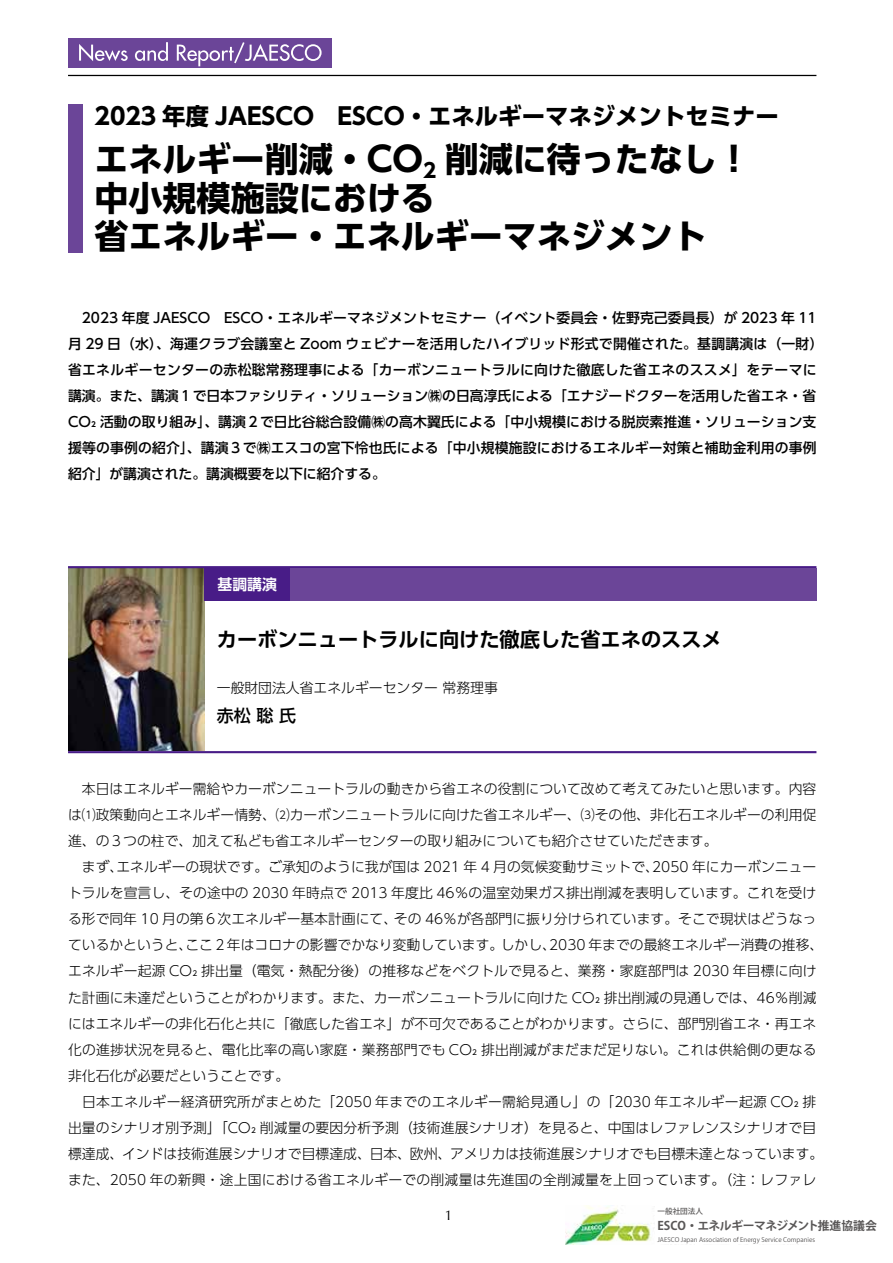
<style>
.page{position:relative;width:893px;height:1263px;background:#fff}
.page>*{position:absolute;margin:0;border:0;box-sizing:border-box;transform-origin:0 0}
.t1{font:700 34.05px/38.2px "UD Shin Go Pr 6 N";color:#000}
.t2{font:700 23.4px "UD Shin Go Pr 6 N";color:#000}
.t3{font:700 20.25px "UD Shin Go Pr 6 N De";color:#000}
.t4{font:500 16.95px "UD Shin Go Pr 6 N";color:#000}
.t5{font:700 14.85px "UD Shin Go Pr 6 N De";color:#fff}
.t6{font:300 13.8px/26.1px "UD Shin Go Pr 6 N";letter-spacing:.005em;color:#000}
.t7{font:500 13.8px/26.1px "UD Shin Go Pr 6 N";letter-spacing:.01em;color:#000}
.t8{font:13.8px "Optima";color:#000}
.t9{font:700 11.85px "Koz Go Pr 6 N";letter-spacing:-.04em;color:#595757}
.t10{font:500 7.65px "Koz Go Pr 6 N";color:#595757}
.t11{font:6.3px "Koz Go Pr 6 N";color:#595757}
</style>
<div class="page">
<div style="left:68px;top:38px;width:264px;height:30px;background:#6b4598"></div>
<img style="left:565px;top:1206px;width:87px;height:38px">
<hr style="left:68px;top:75px;width:748px;height:1px;background:#000">
<svg style="left:79px;top:42px;width:243px;height:24px"></svg>
<div style="left:68px;top:104px;width:14px;height:149px;background:#6b4598"></div>
<img style="left:68px;top:569px;width:136px;height:182px">
<hr style="left:68px;top:566px;width:748px;height:2px;background:#481c87">
<hr style="left:68px;top:751px;width:748px;height:2px;background:#481c87">
<div style="left:204px;top:568px;width:612px;height:33px;background:#6b4598"></div>
<div style="left:205px;top:568px;width:85px;height:33px;background:#481c87"></div>
<h2 class="t2" style="left:95px;top:97px;width:686px">2023 年度 JAESCO　ESCO・エネルギーマネジメントセミナー</h2>
<h1 class="t1" style="left:95px;top:139px;width:658px">エネルギー削減・CO<sub>2</sub> 削減に待ったなし！中小規模施設における<br>省エネルギー・エネルギーマネジメント</h1>
<p class="t7" style="left:68px;top:304px;width:757px">　2023 年度 JAESCO　ESCO・エネルギーマネジメントセミナー（イベント委員会・佐野克己委員長）が 2023 年 11月 29 日（水）、海運クラブ会議室と Zoom ウェビナーを活用したハイブリッド形式で開催された。基調講演は（一財）省エネルギーセンターの赤松聡常務理事による「カーボンニュートラルに向けた徹底した省エネのススメ」をテーマに講演。また、講演１で日本ファシリティ・ソリューション㈱の日高淳氏による「エナジードクターを活用した省エネ・省CO₂ 活動の取り組み」、講演２で日比谷総合設備㈱の高木翼氏による「中小規模における脱炭素推進・ソリューション支援等の事例の紹介」、講演３で㈱エスコの宮下怜也氏による「中小規模施設におけるエネルギー対策と補助金利用の事例紹介」が講演された。講演概要を以下に紹介する。</p>
<p class="t5" style="left:218px;top:573px;width:61px">基調講演</p>
<h3 class="t3" style="left:217px;top:623px;width:506px">カーボンニュートラルに向けた徹底した省エネのススメ</h3>
<p class="t6" style="left:217px;top:674px;width:282px">一般財団法人省エネルギーセンター 常務理事</p>
<p class="t4" style="left:217px;top:701px;width:81px">赤松聡氏</p>
<p class="t6" style="left:68px;top:775px;width:757px">　本日はエネルギー需給やカーボンニュートラルの動きから省エネの役割について改めて考えてみたいと思います。内容は⑴政策動向とエネルギー情勢、⑵カーボンニュートラルに向けた省エネルギー、⑶その他、非化石エネルギーの利用促進、の３つの柱で、加えて私ども省エネルギーセンターの取り組みについても紹介させていただきます。<br>　まず、エネルギーの現状です。ご承知のように我が国は 2021 年 4 月の気候変動サミットで、2050 年にカーボンニュートラルを宣言し、その途中の 2030 年時点で 2013 年度比 46％の温室効果ガス排出削減を表明しています。これを受ける形で同年 10 月の第６次エネルギー基本計画にて、その 46％が各部門に振り分けられています。そこで現状はどうなっているかというと、ここ２年はコロナの影響でかなり変動しています。しかし、2030 年までの最終エネルギー消費の推移、エネルギー起源 CO₂ 排出量（電気・熱配分後）の推移などをベクトルで見ると、業務・家庭部門は 2030 年目標に向けた計画に未達だということがわかります。また、カーボンニュートラルに向けた CO₂ 排出削減の見通しでは、46％削減にはエネルギーの非化石化と共に「徹底した省エネ」が不可欠であることがわかります。さらに、部門別省エネ・再エネ化の進捗状況を見ると、電化比率の高い家庭・業務部門でも CO₂ 排出削減がまだまだ足りない。これは供給側の更なる非化石化が必要だということです。<br>　日本エネルギー経済研究所がまとめた「2050 年までのエネルギー需給見通し」の「2030 年エネルギー起源 CO₂ 排出量のシナリオ別予測」「CO₂ 削減量の要因分析予測（技術進展シナリオ）を見ると、中国はレファレンスシナリオで目標達成、インドは技術進展シナリオで目標達成、日本、欧州、アメリカは技術進展シナリオでも目標未達となっています。また、2050 年の新興・途上国における省エネルギーでの削減量は先進国の全削減量を上回っています。（注：レファレ</p>
<p class="t8" style="left:445px;top:1207px;width:9px">1</p>
<p class="t10" style="left:657px;top:1206px;width:47px">一般社団法人</p>
<p class="t11" style="left:657px;top:1236px;width:159px">JAESCO Japan Association of Energy Service Companies</p>
<p class="t9" style="left:657px;top:1219px;width:221px">ESCO・エネルギーマネジメント推進協議会</p>
</div>
